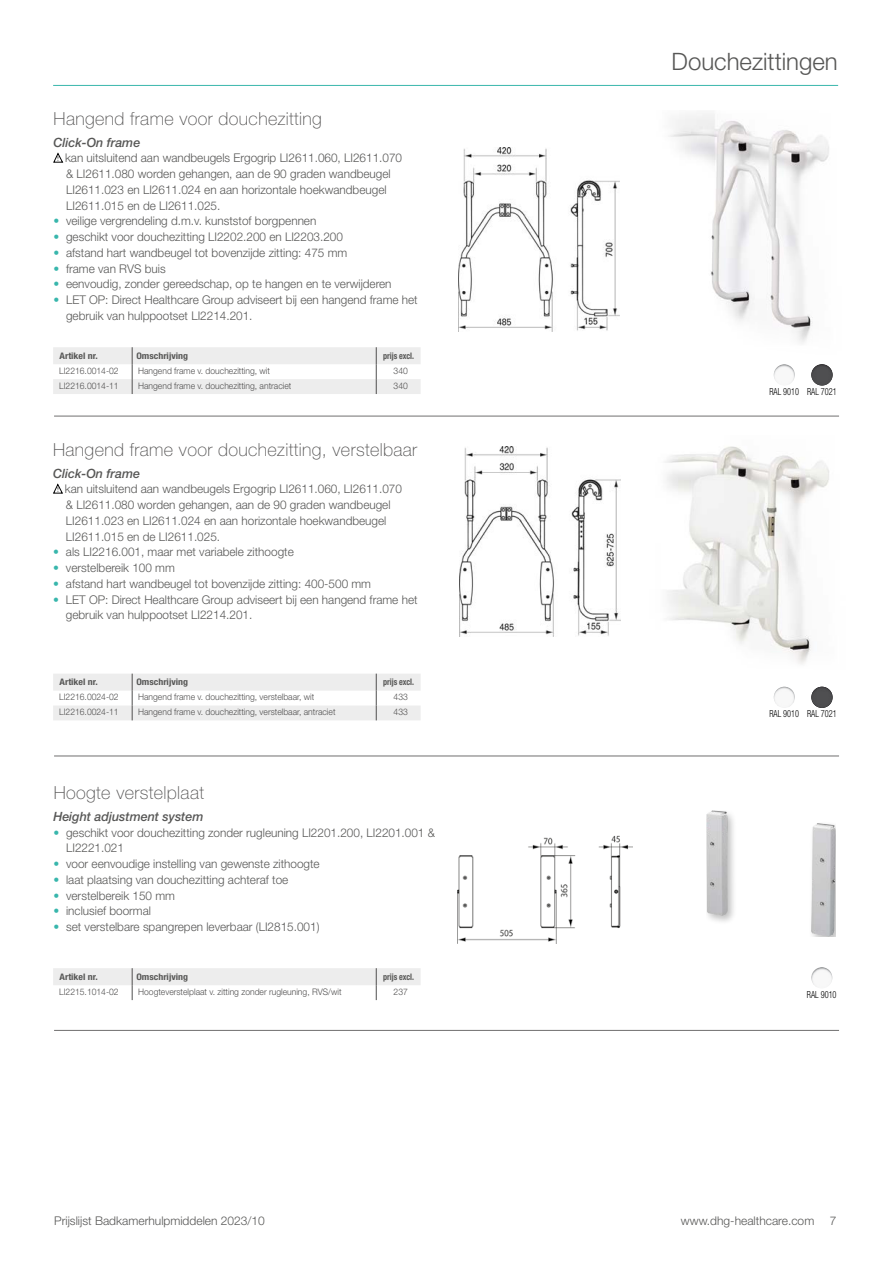
<style>
.page{position:relative;width:893px;height:1263px;background:#fff}
.page>*{position:absolute;margin:0;border:0;box-sizing:border-box;transform-origin:0 0}
.t1{font:300 24px "Helvetica Neue LT Std";color:#575756}
.t2{font:100 18px "Helvetica Neue LT Std";letter-spacing:.02em;color:#504f4f}
.t3{font:italic 500 12.75px "Helvetica Neue LT Std";color:#575756}
.t4{font:300 12px/15.8px "Helvetica Neue LT Std";color:#575756}
.t5{font:300 condensed 9.75px "Helvetica Neue LT Std";color:#000;scale:.85 1}
.t6{font:300 9px "Helvetica Neue LT Std";color:#504f4f;scale:.95 1}
.t7{font:700 condensed 9px "Helvetica Neue LT Std";color:#575756;scale:1.1 1}
.t8{font:700 condensed 9px "Helvetica Neue LT Std";color:#575756;scale:.9 1}
.s1{font-family:"Times";font-weight:400;font-size:6.9px;color:#000}
.s2{color:#38b6ac}
</style>
<div class="page">
<hr style="left:53px;top:85px;width:785px;height:1px;background:#38b6ac">
<img style="left:669px;top:113px;width:160px;height:230px">
<svg style="left:53px;top:153px;width:11px;height:10px"></svg>
<hr style="left:54px;top:416px;width:785px;height:1px;background:#706f6f">
<img style="left:459px;top:147px;width:161px;height:185px">
<img style="left:774px;top:364px;width:21px;height:21px;border-radius:11px">
<img style="left:811px;top:364px;width:22px;height:21px;border-radius:11px">
<svg style="left:53px;top:347px;width:368px;height:47px"></svg>
<hr style="left:54px;top:756px;width:785px;height:1px;background:#706f6f">
<img style="left:665px;top:446px;width:164px;height:218px">
<svg style="left:53px;top:484px;width:10px;height:10px"></svg>
<img style="left:459px;top:447px;width:161px;height:189px">
<img style="left:774px;top:687px;width:21px;height:21px;border-radius:11px">
<img style="left:811px;top:687px;width:22px;height:21px;border-radius:11px">
<svg style="left:53px;top:674px;width:368px;height:46px"></svg>
<img style="left:706px;top:810px;width:130px;height:126px">
<hr style="left:54px;top:1030px;width:785px;height:1px;background:#706f6f">
<img style="left:458px;top:835px;width:175px;height:108px">
<img style="left:811px;top:967px;width:21px;height:21px;border-radius:11px">
<svg style="left:53px;top:968px;width:368px;height:32px"></svg>
<h2 class="t2" style="left:54px;top:108px;width:270px">Hangend frame voor douchezitting</h2>
<p class="t3" style="left:53px;top:135px;width:89px">Click-On frame</p>
<p class="t4" style="left:66px;top:150px;width:338px;text-indent:-9px"><span class="s1">!</span> kan uitsluitend aan wandbeugels Ergogrip LI2611.060, LI2611.070 &amp; LI2611.080 worden gehangen, aan de 90 graden wandbeugel LI2611.023 en LI2611.024 en aan horizontale hoekwandbeugel LI2611.015 en de LI2611.025.</p>
<p class="t4" style="left:53px;top:213px;width:265px"><span class="s2">•</span> veilige vergrendeling d.m.v. kunststof borgpennen</p>
<p class="t4" style="left:53px;top:229px;width:291px"><span class="s2">•</span> geschikt voor douchezitting LI2202.200 en LI2203.200</p>
<p class="t4" style="left:53px;top:245px;width:295px"><span class="s2">•</span> afstand hart wandbeugel tot bovenzijde zitting: 475 mm</p>
<p class="t4" style="left:53px;top:260px;width:114px"><span class="s2">•</span> frame van RVS buis</p>
<p class="t4" style="left:53px;top:276px;width:340px"><span class="s2">•</span> eenvoudig, zonder gereedschap, op te hangen en te verwijderen</p>
<p class="t4" style="left:66px;top:292px;width:353px;text-indent:-13px"><span class="s2">•</span> LET OP: Direct Healthcare Group adviseert bij een hangend frame het gebruik van hulppootset LI2214.201.</p>
<p class="t7" style="left:60px;top:350px;width:36px">Artikel nr.</p>
<p class="t7" style="left:136px;top:350px;width:48px">Omschrijving</p>
<p class="t8" style="left:383px;top:350px;width:36px">prijs excl.</p>
<p class="t6" style="left:59px;top:365px;width:64px">LI2216.0014-02</p>
<p class="t6" style="left:138px;top:365px;width:140px">Hangend frame v. douchezitting, wit</p>
<p class="t6" style="left:394px;top:365px;width:17px">340</p>
<p class="t6" style="left:59px;top:380px;width:64px">LI2216.0014-11</p>
<p class="t6" style="left:138px;top:380px;width:163px">Hangend frame v. douchezitting, antraciet</p>
<p class="t6" style="left:394px;top:380px;width:17px">340</p>
<h2 class="t2" style="left:53px;top:439px;width:366px">Hangend frame voor douchezitting, verstelbaar</h2>
<p class="t3" style="left:53px;top:466px;width:89px">Click-On frame</p>
<p class="t4" style="left:66px;top:481px;width:338px;text-indent:-9px"><span class="s1">!</span> kan uitsluitend aan wandbeugels Ergogrip LI2611.060, LI2611.070 &amp; LI2611.080 worden gehangen, aan de 90 graden wandbeugel LI2611.023 en LI2611.024 en aan horizontale hoekwandbeugel LI2611.015 en de LI2611.025.</p>
<p class="t4" style="left:53px;top:544px;width:242px"><span class="s2">•</span> als LI2216.001, maar met variabele zithoogte</p>
<p class="t4" style="left:53px;top:560px;width:123px"><span class="s2">•</span> verstelbereik 100 mm</p>
<p class="t4" style="left:53px;top:575px;width:319px"><span class="s2">•</span> afstand hart wandbeugel tot bovenzijde zitting: 400-500 mm</p>
<p class="t4" style="left:66px;top:591px;width:353px;text-indent:-13px"><span class="s2">•</span> LET OP: Direct Healthcare Group adviseert bij een hangend frame het gebruik van hulppootset LI2214.201.</p>
<p class="t7" style="left:60px;top:677px;width:36px">Artikel nr.</p>
<p class="t7" style="left:136px;top:677px;width:48px">Omschrijving</p>
<p class="t8" style="left:383px;top:677px;width:36px">prijs excl.</p>
<p class="t6" style="left:59px;top:691px;width:64px">LI2216.0024-02</p>
<p class="t6" style="left:138px;top:691px;width:187px">Hangend frame v. douchezitting, verstelbaar, wit</p>
<p class="t6" style="left:394px;top:691px;width:17px">433</p>
<p class="t6" style="left:59px;top:706px;width:64px">LI2216.0024-11</p>
<p class="t6" style="left:138px;top:706px;width:209px">Hangend frame v. douchezitting, verstelbaar, antraciet</p>
<p class="t6" style="left:394px;top:706px;width:17px">433</p>
<h2 class="t2" style="left:54px;top:782px;width:152px">Hoogte verstelplaat</h2>
<p class="t3" style="left:53px;top:809px;width:152px">Height adjustment system</p>
<p class="t4" style="left:66px;top:824px;width:370px;text-indent:-13px"><span class="s2">•</span> geschikt voor douchezitting zonder rugleuning LI2201.200, LI2201.001 &amp;<br>LI2221.021</p>
<p class="t4" style="left:53px;top:856px;width:268px"><span class="s2">•</span> voor eenvoudige instelling van gewenste zithoogte</p>
<p class="t4" style="left:53px;top:871px;width:236px"><span class="s2">•</span> laat plaatsing van douchezitting achteraf toe</p>
<p class="t4" style="left:53px;top:887px;width:123px"><span class="s2">•</span> verstelbereik 150 mm</p>
<p class="t4" style="left:53px;top:903px;width:99px"><span class="s2">•</span> inclusief boormal</p>
<p class="t4" style="left:53px;top:919px;width:268px"><span class="s2">•</span> set verstelbare spangrepen leverbaar (LI2815.001)</p>
<p class="t7" style="left:60px;top:971px;width:36px">Artikel nr.</p>
<p class="t7" style="left:136px;top:971px;width:48px">Omschrijving</p>
<p class="t8" style="left:383px;top:971px;width:36px">prijs excl.</p>
<p class="t6" style="left:59px;top:986px;width:64px">LI2215.1014-02</p>
<p class="t6" style="left:138px;top:986px;width:216px">Hoogteverstelplaat v. zitting zonder rugleuning, RVS/wit</p>
<p class="t6" style="left:394px;top:986px;width:17px">237</p>
<h1 class="t1" style="left:672px;top:47px;width:168px">Douchezittingen</h1>
<p class="t5" style="left:769px;top:386px;width:81px">RAL 9010 RAL 7021</p>
<p class="t5" style="left:769px;top:708px;width:81px">RAL 9010 RAL 7021</p>
<p class="t5" style="left:807px;top:989px;width:36px">RAL 9010</p>
<p class="t4" style="left:54px;top:1212px;width:212px">Prijslijst Badkamerhulpmiddelen 2023/10</p>
<p class="t4" style="left:681px;top:1212px;width:135px">www.dhg-healthcare.com</p>
<p class="t4" style="left:830px;top:1212px;width:8px">7</p>
</div>
